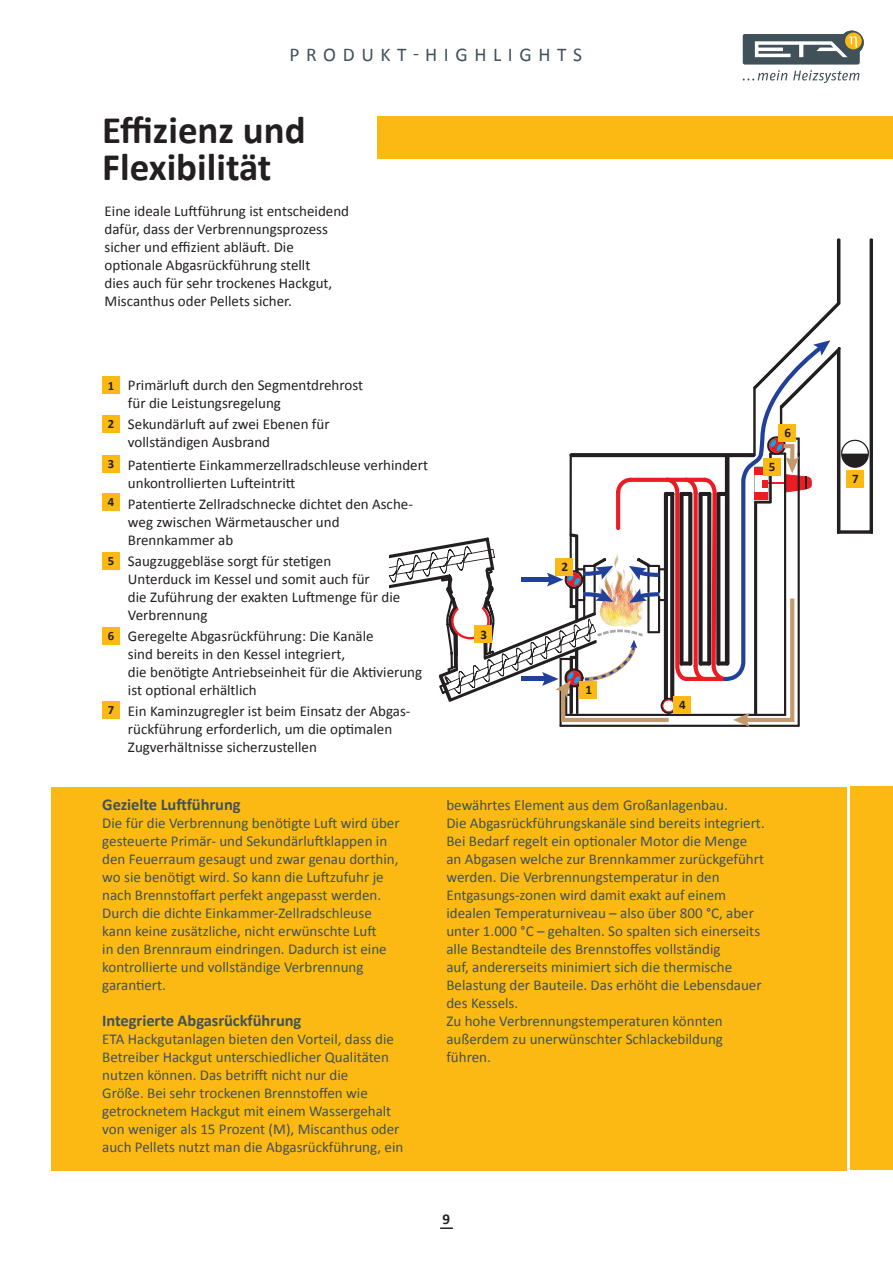
<style>
.page{position:relative;width:893px;height:1263px;background:#fff}
.page>*{position:absolute;margin:0;border:0;box-sizing:border-box;transform-origin:0 0}
.t1{font:700 39px/37.5px "Calibri";color:#231f20}
.t2{font:19.5px "Calibri";letter-spacing:.34em;color:#40515a}
.t3{font:700 16.5px "Calibri";letter-spacing:-.005em;color:#40515a}
.t4{font:15px/18px "Calibri";color:#40515a}
.t5{font:15px/18px "Calibri";color:#231f20}
.t6{font:700 15px "Calibri";color:#231f20}
.t7{font:700 13.05px "Calibri";color:#231f20}
.t8{font:700 12.6px "Calibri";color:#231f20}
</style>
<div class="page">
<svg style="left:440px;top:1227px;width:13px;height:2px"></svg>
<div style="left:51px;top:787px;width:795px;height:383px;background:#fdb913"></div>
<div style="left:850px;top:786px;width:43px;height:384px;background:#fdb913"></div>
<div style="left:377px;top:116px;width:516px;height:42px;background:#fdb913"></div>
<svg style="left:389px;top:238px;width:484px;height:489px"></svg>
<div style="left:846px;top:470px;width:18px;height:18px;background:#fdb913"></div>
<div style="left:102px;top:377px;width:18px;height:17px;background:#fdb913"></div>
<div style="left:102px;top:415px;width:18px;height:17px;background:#fdb913"></div>
<div style="left:102px;top:627px;width:18px;height:18px;background:#fdb913"></div>
<div style="left:102px;top:701px;width:18px;height:18px;background:#fdb913"></div>
<div style="left:102px;top:552px;width:18px;height:17px;background:#fdb913"></div>
<div style="left:102px;top:493px;width:18px;height:18px;background:#fdb913"></div>
<div style="left:102px;top:455px;width:18px;height:18px;background:#fdb913"></div>
<svg style="left:743px;top:31px;width:121px;height:33px"></svg>
<svg style="left:743px;top:70px;width:117px;height:13px"></svg>
<h2 class="t2" style="left:290px;top:42px;width:294px">PRODUKT-HIGHLIGHTS</h2>
<h1 class="t1" style="left:102px;top:111px;width:205px">Effizienz und<br>Flexibilität</h1>
<p class="t5" style="left:105px;top:202px;width:246px">Eine ideale Luftführung ist entscheidend dafür, dass der Verbrennungsprozess sicher und effizient abläuft. Die optionale Abgasrückführung stellt<br>dies auch für sehr trockenes Hackgut, Miscanthus oder Pellets sicher.</p>
<p class="t8" style="left:108px;top:377px;width:8px">1</p>
<p class="t8" style="left:108px;top:416px;width:8px">2</p>
<p class="t8" style="left:108px;top:456px;width:8px">3</p>
<p class="t8" style="left:108px;top:494px;width:8px">4</p>
<p class="t8" style="left:108px;top:552px;width:8px">5</p>
<p class="t8" style="left:108px;top:628px;width:8px">6</p>
<p class="t8" style="left:108px;top:702px;width:8px">7</p>
<p class="t5" style="left:128px;top:376px;width:237px">Primärluft durch den Segmentdrehrost für die Leistungsregelung</p>
<p class="t5" style="left:128px;top:415px;width:203px">Sekundärluft auf zwei Ebenen für vollständigen Ausbrand</p>
<p class="t5" style="left:128px;top:456px;width:302px">Patentierte Einkammerzellradschleuse verhindert unkontrollierten Lufteintritt</p>
<p class="t5" style="left:128px;top:495px;width:286px">Patentierte Zellradschnecke dichtet den Asche&shy;weg zwischen Wärmetauscher und<br>Brennkammer ab</p>
<p class="t5" style="left:128px;top:552px;width:274px">Saugzuggebläse sorgt für stetigen<br>Unterduck im Kessel und somit auch für<br>die Zuführung der exakten Luftmenge für die<br>Verbrennung</p>
<p class="t5" style="left:128px;top:627px;width:296px">Geregelte Abgasrückführung: Die Kanäle<br>sind bereits in den Kessel integriert,<br>die benötigte Antriebseinheit für die Aktivierung ist optional erhältlich</p>
<p class="t5" style="left:128px;top:702px;width:284px">Ein Kaminzugregler ist beim Einsatz der Abgas&shy;rückführung erforderlich, um die optimalen<br>Zugverhältnisse sicherzustellen</p>
<p class="t3" style="left:102px;top:794px;width:140px">Gezielte Luftführung</p>
<p class="t4" style="left:102px;top:814px;width:299px">Die für die Verbrennung benötigte Luft wird über gesteuerte Primär- und Sekundärluftklappen in den Feuerraum gesaugt und zwar genau dorthin, wo sie benötigt wird. So kann die Luftzufuhr je nach Brennstoffart perfekt angepasst werden.<br>Durch die dichte Einkammer-Zellradschleuse kann keine zusätzliche, nicht erwünschte Luft<br>in den Brennraum eindringen. Dadurch ist eine kontrollierte und vollständige Verbrennung garantiert.</p>
<p class="t3" style="left:102px;top:1010px;width:201px">Integrierte Abgasrückführung</p>
<p class="t4" style="left:102px;top:1030px;width:303px">ETA Hackgutanlagen bieten den Vorteil, dass die Betreiber Hackgut unterschiedlicher Qualitäten nutzen können. Das betrifft nicht nur die<br>Größe. Bei sehr trockenen Brennstoffen wie getrocknetem Hackgut mit einem Wassergehalt von weniger als 15 Prozent (M), Miscanthus oder auch Pellets nutzt man die Abgasrückführung, ein</p>
<p class="t7" style="left:784px;top:424px;width:8px">6</p>
<p class="t7" style="left:769px;top:458px;width:8px">5</p>
<p class="t7" style="left:480px;top:626px;width:8px">3</p>
<p class="t7" style="left:561px;top:559px;width:8px">2</p>
<p class="t7" style="left:585px;top:681px;width:8px">1</p>
<p class="t7" style="left:679px;top:696px;width:8px">4</p>
<p class="t4" style="left:446px;top:796px;width:320px">bewährtes Element aus dem Großanlagenbau.<br>Die Abgasrückführungskanäle sind bereits integriert.<br>Bei Bedarf regelt ein optionaler Motor die Menge an Abgasen welche zur Brennkammer zurückgeführt werden. Die Verbrennungstemperatur in den Entgasungs-zonen wird damit exakt auf einem idealen Temperaturniveau – also über 800 °C, aber unter 1.000 °C – gehalten. So spalten sich einerseits alle Bestandteile des Brennstoffes vollständig<br>auf, andererseits minimiert sich die thermische Belastung der Bauteile. Das erhöht die Lebensdauer des Kessels.<br>Zu hohe Verbrennungstemperaturen könnten außerdem zu unerwünschter Schlackebildung führen.</p>
<p class="t6" style="left:443px;top:1209px;width:9px">9</p>
<p class="t7" style="left:852px;top:470px;width:8px">7</p>
</div>
